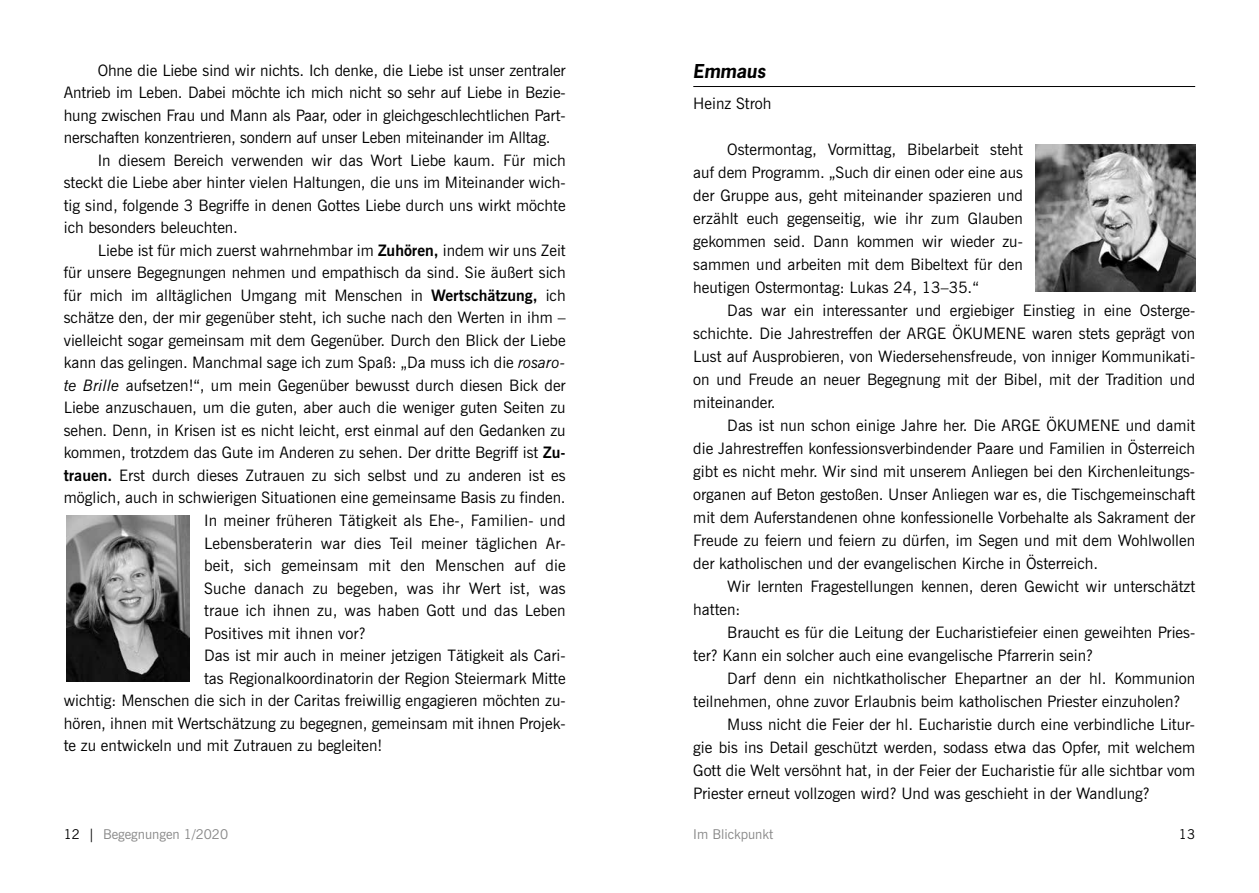
<style>
.page{position:relative;width:1259px;height:893px;background:#fff}
.page>*{position:absolute;margin:0;border:0;box-sizing:border-box;transform-origin:0 0}
.t1{font:italic 700 18px "News Gothic";color:#000}
.t2{font:15.75px/23px "News Gothic BT";color:#000;text-align:justify}
.t3{font:13.5px "News Gothic BT";color:#878787}
.t4{font:13.5px "News Gothic BT";color:#000}
.s1{font-weight:700}
.s2{font-style:italic}
.s3{color:#000}
</style>
<div class="page">
<img style="left:66px;top:516px;width:124px;height:165px">
<hr style="left:693px;top:86px;width:502px;height:1px;background:#000">
<img style="left:1035px;top:145px;width:160px;height:146px">
<p class="t2" style="left:98px;top:59px;width:469px">Ohne die Liebe sind wir nichts. Ich denke, die Liebe ist unser zentraler</p>
<p class="t2" style="left:64px;top:81px;width:503px">Antrieb im Leben. Dabei möchte ich mich nicht so sehr auf Liebe in Bezie-</p>
<p class="t2" style="left:64px;top:104px;width:503px">hung zwischen Frau und Mann als Paar, oder in gleichgeschlechtlichen Part-</p>
<p class="t2" style="left:64px;top:126px;width:488px">nerschaften konzentrieren, sondern auf unser Leben miteinander im Alltag.</p>
<p class="t2" style="left:98px;top:149px;width:469px">In diesem Bereich verwenden wir das Wort Liebe kaum. Für mich</p>
<p class="t2" style="left:64px;top:171px;width:503px">steckt die Liebe aber hinter vielen Haltungen, die uns im Miteinander wich-</p>
<p class="t2" style="left:64px;top:194px;width:503px">tig sind, folgende 3 Begriffe in denen Gottes Liebe durch uns wirkt möchte</p>
<p class="t2" style="left:64px;top:216px;width:176px">ich besonders beleuchten.</p>
<p class="t2" style="left:98px;top:239px;width:469px">Liebe ist für mich zuerst wahrnehmbar im <span class="s1">Zuhören,</span> indem wir uns Zeit</p>
<p class="t2" style="left:64px;top:261px;width:503px">für unsere Begegnungen nehmen und empathisch da sind. Sie äußert sich</p>
<p class="t2" style="left:64px;top:284px;width:503px">für mich im alltäglichen Umgang mit Menschen in <span class="s1">Wertschätzung,</span> ich</p>
<p class="t2" style="left:64px;top:306px;width:503px">schätze den, der mir gegenüber steht, ich suche nach den Werten in ihm –</p>
<p class="t2" style="left:64px;top:329px;width:503px">vielleicht sogar gemeinsam mit dem Gegenüber. Durch den Blick der Liebe</p>
<p class="t2" style="left:64px;top:351px;width:503px">kann das gelingen. Manchmal sage ich zum Spaß: „Da muss ich die <span class="s2">rosaro-</span></p>
<p class="t2" style="left:64px;top:374px;width:503px"><span class="s2">te Brille</span> aufsetzen!“, um mein Gegenüber bewusst durch diesen Bick der</p>
<p class="t2" style="left:64px;top:396px;width:503px">Liebe anzuschauen, um die guten, aber auch die weniger guten Seiten zu</p>
<p class="t2" style="left:64px;top:419px;width:503px">sehen. Denn, in Krisen ist es nicht leicht, erst einmal auf den Gedanken zu</p>
<p class="t2" style="left:64px;top:441px;width:503px">kommen, trotzdem das Gute im Anderen zu sehen. Der dritte Begriff ist <span class="s1">Zu-</span></p>
<p class="t2" style="left:64px;top:464px;width:503px"><span class="s1">trauen.</span> Erst durch dieses Zutrauen zu sich selbst und zu anderen ist es</p>
<p class="t2" style="left:64px;top:486px;width:503px">möglich, auch in schwierigen Situationen eine gemeinsame Basis zu finden.</p>
<p class="t2" style="left:204px;top:509px;width:363px">In meiner früheren Tätigkeit als Ehe-, Familien- und</p>
<p class="t2" style="left:204px;top:531px;width:363px">Lebensberaterin war dies Teil meiner täglichen Ar-</p>
<p class="t2" style="left:204px;top:554px;width:363px">beit, sich gemeinsam mit den Menschen auf die</p>
<p class="t2" style="left:204px;top:576px;width:363px">Suche danach zu begeben, was ihr Wert ist, was</p>
<p class="t2" style="left:204px;top:599px;width:363px">traue ich ihnen zu, was haben Gott und das Leben</p>
<p class="t2" style="left:204px;top:621px;width:163px">Positives mit ihnen vor?</p>
<p class="t2" style="left:204px;top:644px;width:363px">Das ist mir auch in meiner jetzigen Tätigkeit als Cari-</p>
<p class="t2" style="left:204px;top:666px;width:363px">tas Regionalkoordinatorin der Region Steiermark Mitte</p>
<p class="t2" style="left:64px;top:689px;width:503px">wichtig: Menschen die sich in der Caritas freiwillig engagieren möchten zu-</p>
<p class="t2" style="left:64px;top:711px;width:503px">hören, ihnen mit Wertschätzung zu begegnen, gemeinsam mit ihnen Projek-</p>
<p class="t2" style="left:64px;top:734px;width:320px">te zu entwickeln und mit Zutrauen zu begleiten!</p>
<p class="t1" style="left:693px;top:59px;width:74px">Emmaus</p>
<p class="t2" style="left:693px;top:92px;width:80px">Heinz Stroh</p>
<p class="t2" style="left:693px;top:138px;width:331px;text-indent:34px">Ostermontag, Vormittag, Bibelarbeit steht auf dem Programm. „Such dir einen oder eine aus der Gruppe aus, geht miteinander spazieren und erzählt euch gegenseitig, wie ihr zum Glauben gekommen seid. Dann kommen wir wieder zu&shy;sammen und arbeiten mit dem Bibeltext für den heutigen Ostermontag: Lukas 24, 13–35.“</p>
<p class="t2" style="left:693px;top:299px;width:503px;text-indent:34px">Das war ein interessanter und ergiebiger Einstieg in eine Osterge&shy;schichte. Die Jahrestreffen der ARGE ÖKUMENE waren stets geprägt von Lust auf Ausprobieren, von Wiedersehensfreude, von inniger Kommunikati&shy;on und Freude an neuer Begegnung mit der Bibel, mit der Tradition und miteinander.</p>
<p class="t2" style="left:693px;top:414px;width:503px;text-indent:34px">Das ist nun schon einige Jahre her. Die ARGE ÖKUMENE und damit die Jahrestreffen konfessionsverbindender Paare und Familien in Österreich gibt es nicht mehr. Wir sind mit unserem Anliegen bei den Kirchenleitungs&shy;organen auf Beton gestoßen. Unser Anliegen war es, die Tischgemeinschaft mit dem Auferstandenen ohne konfessionelle Vorbehalte als Sakrament der Freude zu feiern und feiern zu dürfen, im Segen und mit dem Wohlwollen der katholischen und der evangelischen Kirche in Österreich.</p>
<p class="t2" style="left:693px;top:575px;width:503px;text-indent:34px">Wir lernten Fragestellungen kennen, deren Gewicht wir unterschätzt hatten:</p>
<p class="t2" style="left:693px;top:621px;width:503px;text-indent:34px">Braucht es für die Leitung der Eucharistiefeier einen geweihten Pries&shy;ter? Kann ein solcher auch eine evangelische Pfarrerin sein?</p>
<p class="t2" style="left:727px;top:667px;width:469px">Darf denn ein nichtkatholischer Ehepartner an der hl. Kommunion</p>
<p class="t2" style="left:693px;top:690px;width:489px">teilnehmen, ohne zuvor Erlaubnis beim katholischen Priester einzuholen?</p>
<p class="t2" style="left:727px;top:713px;width:469px">Muss nicht die Feier der hl. Eucharistie durch eine verbindliche Litur-</p>
<p class="t2" style="left:693px;top:736px;width:503px">gie bis ins Detail geschützt werden, sodass etwa das Opfer, mit welchem</p>
<p class="t2" style="left:693px;top:759px;width:503px">Gott die Welt versöhnt hat, in der Feier der Eucharistie für alle sichtbar vom</p>
<p class="t2" style="left:693px;top:782px;width:458px">Priester erneut vollzogen wird? Und was geschieht in der Wandlung?</p>
<p class="t3" style="left:64px;top:826px;width:166px"><span class="s3">12 |</span> Begegnungen 1/2020</p>
<p class="t3" style="left:693px;top:826px;width:81px">Im Blickpunkt</p>
<p class="t4" style="left:1179px;top:826px;width:18px">13</p>
</div>
